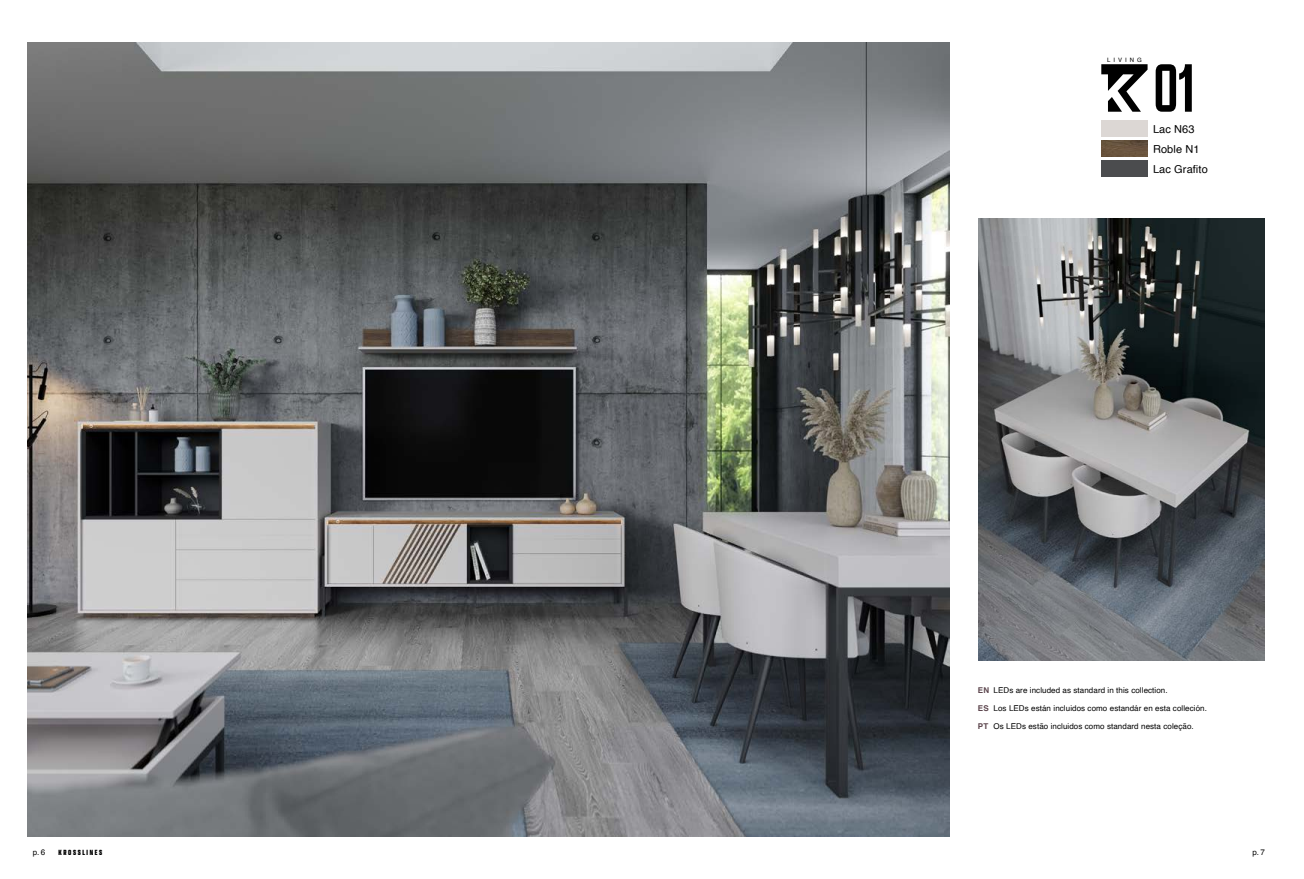
<style>
.page{position:relative;width:1304px;height:879px;background:#fff}
.page>*{position:absolute;margin:0;border:0;box-sizing:border-box;transform-origin:0 0}
.t1{font:73px "Apotek Comp";color:#000}
.t2{font:11px/19.8px "Helvetica";letter-spacing:.01em;color:#000}
.t3{font:8px "Helvetica";letter-spacing:.01em;color:#000}
.t4{font:900 8px "Apotek Comp";letter-spacing:.2em;color:#000}
.t5{font:700 8px "Helvetica";color:#5d464e}
.t6{font:6px "Helvetica";letter-spacing:.5em;color:#000}
</style>
<div class="page">
<img style="left:27px;top:43px;width:923px;height:793px">
<img style="left:978px;top:218px;width:286px;height:442px">
<svg style="left:1101px;top:64px;width:47px;height:48px"></svg>
<img style="left:1101px;top:141px;width:46px;height:16px">
<img style="left:1101px;top:160px;width:46px;height:17px">
<p class="t6" style="left:1107px;top:55px;width:36px">LIVING</p>
<h1 class="t1" style="left:1153px;top:44px;width:42px">01</h1>
<h2 class="t2" style="left:1153px;top:120px;width:56px">Lac N63<br>Roble N1<br>Lac Grafito</h2>
<p class="t5" style="left:978px;top:683px;width:13px">EN</p>
<p class="t5" style="left:978px;top:720px;width:12px">PT</p>
<p class="t3" style="left:994px;top:684px;width:176px">LEDs are included as standard in this collection.</p>
<p class="t3" style="left:994px;top:720px;width:202px">Os LEDs estão incluidos como standard nesta coleção.</p>
<p class="t5" style="left:978px;top:701px;width:12px">ES</p>
<p class="t3" style="left:994px;top:702px;width:215px">Los LEDs están incluidos como estandár en esta colleción.</p>
<p class="t3" style="left:33px;top:846px;width:14px">p.6</p>
<p class="t4" style="left:59px;top:847px;width:45px">KROSSLINES</p>
<p class="t3" style="left:1252px;top:846px;width:14px">p.7</p>
</div>
